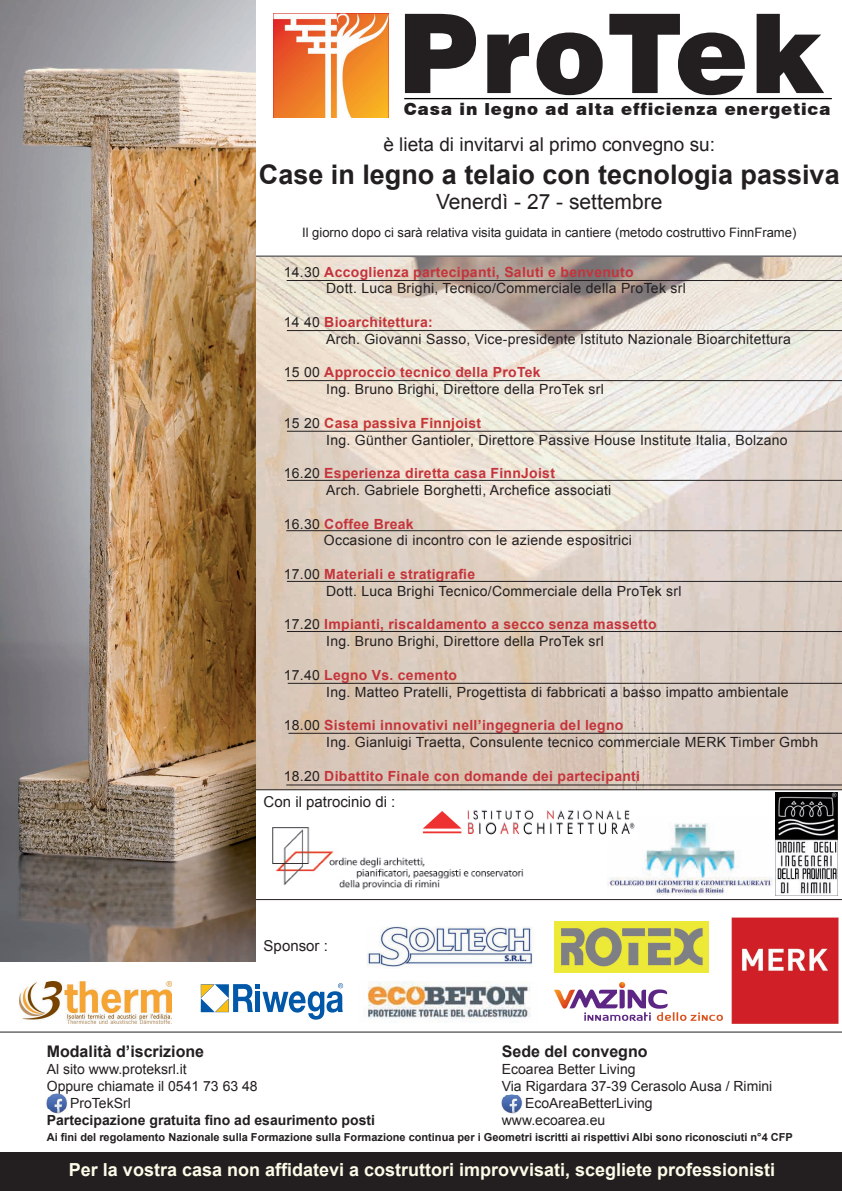
<style>
.page{position:relative;width:842px;height:1191px;background:#fff}
.page>*{position:absolute;margin:0;border:0;box-sizing:border-box;transform-origin:0 0}
.t1{font:900 110.1px "Swiss 721 BT";letter-spacing:.02em;color:#231f20}
.t2{font:700 27px "Arial";color:#231f20}
.t3{font:21px "Arial";color:#231f20}
.t4{font:19px "Arial";color:#231f20}
.t5{font:700 18px "Arial";color:#fcfce9}
.t6{font:900 16.6px "Swiss 721 BT";letter-spacing:.05em;color:#231f20}
.t7{font:700 16px "Arial";color:#231f20}
.t8{font:15px "Arial";color:#231f20}
.t9{font:14px/16.8px "Arial";letter-spacing:.02em;color:#231f20}
.t10{font:14px "Arial";color:#231f20}
.t11{font:700 14px "Arial";letter-spacing:.02em;color:#c5343b}
.t12{font:700 14px "Arial";color:#231f20}
.t13{font:13px "Arial";color:#231f20}
.t14{font:700 11px "Arial";color:#231f20}
.s1{font-weight:700;color:#c5343b}
.s2{font-weight:700;color:#c63635}
.s3{font-weight:400;color:#231f20}
</style>
<div class="page">
<img style="left:255px;top:257px;width:587px;height:532px">
<hr style="left:287px;top:280px;width:555px;height:1px;background:#231f20">
<hr style="left:287px;top:631px;width:555px;height:1px;background:#231f20">
<hr style="left:287px;top:431px;width:555px;height:1px;background:#231f20">
<hr style="left:287px;top:380px;width:555px;height:1px;background:#231f20">
<hr style="left:287px;top:480px;width:555px;height:1px;background:#231f20">
<hr style="left:287px;top:330px;width:555px;height:1px;background:#231f20">
<hr style="left:287px;top:581px;width:555px;height:1px;background:#231f20">
<img style="left:273px;top:13px;width:115px;height:104px">
<hr style="left:231px;top:256px;width:611px;height:1px;background:#231f20">
<hr style="left:404px;top:98px;width:428px;height:1px;background:#000">
<div style="left:0;top:1152px;width:842px;height:38px;background:#231f20"></div>
<hr style="left:286px;top:530px;width:556px;height:1px;background:#231f20">
<img style="left:46px;top:1093px;width:22px;height:21px">
<img style="left:51px;top:1091px;width:17px;height:2px">
<img style="left:47px;top:1097px;width:21px;height:11px">
<img style="left:555px;top:921px;width:154px;height:51px">
<img style="left:366px;top:926px;width:166px;height:42px">
<img style="left:19px;top:981px;width:153px;height:42px">
<img style="left:554px;top:982px;width:168px;height:38px">
<img style="left:367px;top:981px;width:164px;height:41px">
<svg style="left:201px;top:983px;width:142px;height:36px"></svg>
<img style="left:731px;top:917px;width:107px;height:106px">
<hr style="left:0;top:1031px;width:842px;height:1px;background:#231f20">
<hr style="left:227px;top:899px;width:615px;height:1px;background:#231f20">
<img style="left:273px;top:827px;width:250px;height:63px">
<img style="left:607px;top:815px;width:169px;height:81px">
<hr style="left:231px;top:789px;width:611px;height:1px;background:#231f20">
<img style="left:0;top:0;width:255px;height:962px">
<hr style="left:288px;top:683px;width:554px;height:1px;background:#231f20">
<img style="left:417px;top:810px;width:221px;height:31px">
<img style="left:776px;top:792px;width:62px;height:104px">
<img style="left:501px;top:1094px;width:19px;height:20px">
<img style="left:502px;top:1097px;width:21px;height:13px">
<hr style="left:288px;top:733px;width:554px;height:1px;background:#231f20">
<hr style="left:286px;top:784px;width:556px;height:1px;background:#231f20">
<h1 class="t1" style="left:397px;top:-13px;width:428px">ProTek</h1>
<p class="t6" style="left:404px;top:99px;width:428px">Casa in legno ad alta efficienza energetica</p>
<h3 class="t4" style="left:383px;top:132px;width:333px">è lieta di invitarvi al primo convegno su:</h3>
<h2 class="t2" style="left:259px;top:156px;width:582px">Case in legno a telaio con tecnologia passiva</h2>
<h3 class="t3" style="left:436px;top:188px;width:228px">Venerdì - 27 - settembre</h3>
<p class="t13" style="left:302px;top:224px;width:496px">Il giorno dopo ci sarà relativa visita guidata in cantiere (metodo costruttivo FinnFrame)</p>
<p class="t9" style="left:326px;top:263px;width:361px;text-indent:-43px">14.30 <span class="s1">Accoglienza partecipanti, Saluti e benvenuto<br></span>Dott. Luca Brighi, Tecnico/Commerciale della ProTek srl</p>
<p class="t9" style="left:326px;top:314px;width:466px;text-indent:-43px">14 40 <span class="s1">Bioarchitettura:<br></span>Arch. Giovanni Sasso, Vice-presidente Istituto Nazionale Bioarchitettura</p>
<p class="t9" style="left:326px;top:364px;width:279px;text-indent:-43px">15 00 <span class="s1">Approccio tecnico della ProTek<br></span>Ing. Bruno Brighi, Direttore della ProTek srl</p>
<p class="t9" style="left:326px;top:414px;width:463px;text-indent:-43px">15 20 <span class="s2">Casa passiva Finnjoist<br></span>Ing. Günther Gantioler, Direttore Passive House Institute Italia, Bolzano</p>
<p class="t9" style="left:326px;top:465px;width:287px;text-indent:-43px">16.20 <span class="s1">Esperienza diretta casa FinnJoist<br></span>Arch. Gabriele Borghetti, Archefice associati</p>
<p class="t9" style="left:324px;top:515px;width:310px;text-indent:-40px">16.30 <span class="s1">Coffee Break<br></span>Occasione di incontro con le aziende espositrici</p>
<p class="t9" style="left:326px;top:566px;width:357px;text-indent:-43px">17.00 <span class="s1">Materiali e stratigrafie<br></span>Dott. Luca Brighi Tecnico/Commerciale della ProTek srl</p>
<p class="t9" style="left:326px;top:616px;width:332px;text-indent:-43px">17.20 <span class="s1">Impianti, riscaldamento a secco senza massetto<br></span>Ing. Bruno Brighi, Direttore della ProTek srl</p>
<p class="t9" style="left:326px;top:666px;width:464px;text-indent:-43px">17.40 <span class="s1">Legno Vs. cemento<br></span>Ing. Matteo Pratelli, Progettista di fabbricati a basso impatto ambientale</p>
<p class="t9" style="left:326px;top:717px;width:493px;text-indent:-43px">18.00 <span class="s1">Sistemi innovativi nell’ingegneria del legno<br></span>Ing. Gianluigi Traetta, Consulente tecnico commerciale MERK Timber Gmbh</p>
<p class="t11" style="left:284px;top:766px;width:358px"><span class="s3">18.20</span> Dibattito Finale con domande dei partecipanti</p>
<p class="t8" style="left:264px;top:792px;width:133px">Con il patrocinio di :</p>
<p class="t8" style="left:264px;top:936px;width:66px">Sponsor :</p>
<p class="t7" style="left:47px;top:1041px;width:159px">Modalità d’iscrizione</p>
<p class="t10" style="left:47px;top:1060px;width:142px">Al sito www.proteksrl.it</p>
<p class="t10" style="left:47px;top:1077px;width:212px">Oppure chiamate il 0541 73 63 48</p>
<p class="t10" style="left:70px;top:1093px;width:62px">ProTekSrl</p>
<p class="t12" style="left:47px;top:1110px;width:330px">Partecipazione gratuita fino ad esaurimento posti</p>
<p class="t14" style="left:47px;top:1130px;width:748px">Ai fini del regolamento Nazionale sulla Formazione sulla Formazione continua per i Geometri iscritti ai rispettivi Albi sono riconosciuti n°4 CFP</p>
<p class="t7" style="left:502px;top:1041px;width:147px">Sede del convegno</p>
<p class="t10" style="left:502px;top:1060px;width:135px">Ecoarea Better Living</p>
<p class="t10" style="left:502px;top:1077px;width:272px">Via Rigardara 37-39 Cerasolo Ausa / Rimini</p>
<p class="t10" style="left:525px;top:1093px;width:129px">EcoAreaBetterLiving</p>
<p class="t10" style="left:502px;top:1110px;width:105px">www.ecoarea.eu</p>
<p class="t5" style="left:69px;top:1158px;width:708px">Per la vostra casa non affidatevi a costruttori improvvisati, scegliete professionisti</p>
</div>
